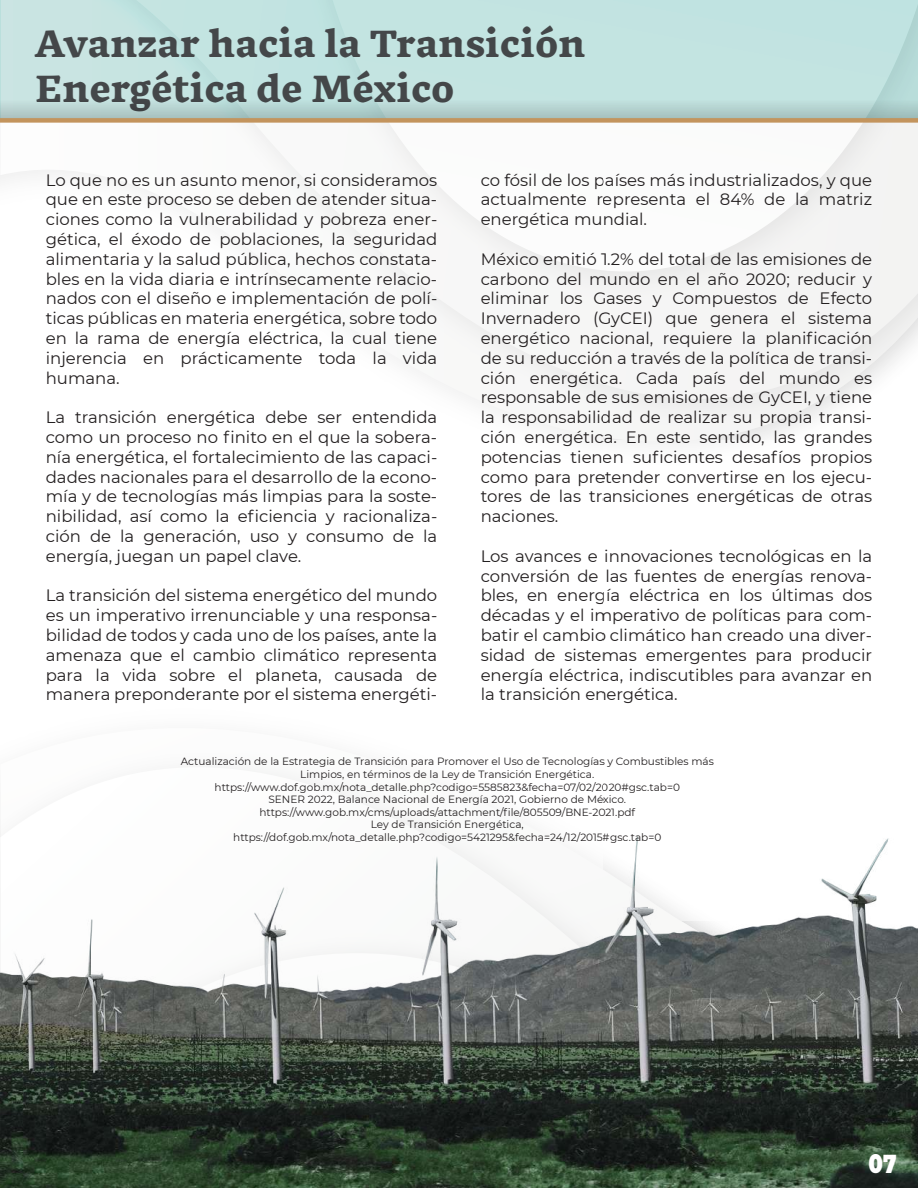
<style>
.page{position:relative;width:918px;height:1188px;background:#fff}
.page>*{position:absolute;margin:0;border:0;box-sizing:border-box;transform-origin:0 0}
.t1{font:900 37.5px/45px "GMX";color:#444749}
.t2{font:900 25.95px "Montserrat";color:#fff;scale:.81 1}
.t3{font:16.5px/19.8px "Montserrat";color:#231f20;text-align:justify}
.t4{font:10.5px/12.6px "Montserrat";color:#231f20;text-align:center}
</style>
<div class="page">
<svg style="left:135px;top:123px;width:783px;height:321px"></svg>
<div style="left:274px;top:123px;width:644px;height:189px;background:#f6f7f6"></div>
<svg style="left:332px;top:123px;width:586px;height:148px"></svg>
<div style="left:0;top:0;width:918px;height:120px;background:#c3e4e1"></div>
<svg style="left:0;top:99px;width:918px;height:19px"></svg>
<div style="left:0;top:118px;width:918px;height:5px;background:#c3945d"></div>
<img style="left:0;top:826px;width:918px;height:362px">
<h1 class="t1" style="left:34px;top:22px;width:553px">Avanzar hacia la Transición<br>Energética de México</h1>
<p class="t3" style="left:46px;top:169px;width:393px">Lo que no es un asunto menor, si consideramos que en este proceso se deben de atender situa&shy;ciones como la vulnerabilidad y pobreza ener&shy;gética, el éxodo de poblaciones, la seguridad alimentaria y la salud pública, hechos constata&shy;bles en la vida diaria e intrínsecamente relacio&shy;nados con el diseño e implementación de polí&shy;ticas públicas en materia energética, sobre todo en la rama de energía eléctrica, la cual tiene injerencia en prácticamente toda la vida humana.</p>
<p class="t3" style="left:46px;top:407px;width:393px">La transición energética debe ser entendida como un proceso no finito en el que la sobera&shy;nía energética, el fortalecimiento de las capaci&shy;dades nacionales para el desarrollo de la econo&shy;mía y de tecnologías más limpias para la soste&shy;nibilidad, así como la eficiencia y racionaliza&shy;ción de la generación, uso y consumo de la energía, juegan un papel clave.</p>
<p class="t3" style="left:46px;top:585px;width:393px">La transición del sistema energético del mundo es un imperativo irrenunciable y una responsa&shy;bilidad de todos y cada uno de los países, ante la amenaza que el cambio climático representa para la vida sobre el planeta, causada de manera preponderante por el sistema energéti-</p>
<p class="t3" style="left:481px;top:169px;width:393px">co fósil de los países más industrializados, y que actualmente representa el 84% de la matriz energética mundial.</p>
<p class="t3" style="left:481px;top:248px;width:393px">México emitió 1.2% del total de las emisiones de carbono del mundo en el año 2020; reducir y eliminar los Gases y Compuestos de Efecto Invernadero (GyCEI) que genera el sistema energético nacional, requiere la planificación de su reducción a través de la política de transi&shy;ción energética. Cada país del mundo es responsable de sus emisiones de GyCEI, y tiene la responsabilidad de realizar su propia transi&shy;ción energética. En este sentido, las grandes potencias tienen suficientes desafíos propios como para pretender convertirse en los ejecu&shy;tores de las transiciones energéticas de otras naciones.</p>
<p class="t3" style="left:481px;top:545px;width:393px">Los avances e innovaciones tecnológicas en la conversión de las fuentes de energías renova&shy;bles, en energía eléctrica en los últimas dos décadas y el imperativo de políticas para com&shy;batir el cambio climático han creado una diver&shy;sidad de sistemas emergentes para producir energía eléctrica, indiscutibles para avanzar en la transición energética.</p>
<p class="t4" style="left:181px;top:755px;width:535px">Actualización de la Estrategia de Transición para Promover el Uso de Tecnologías y Combustibles más Limpios, en términos de la Ley de Transición Energética. https://www.dof.gob.mx/nota_detalle.php?codigo=5585823&amp;fecha=07/02/2020#gsc.tab=0<br>SENER 2022, Balance Nacional de Energía 2021, Gobierno de México. https://www.gob.mx/cms/uploads/attachment/file/805509/BNE-2021.pdf<br>Ley de Transición Energética, https://dof.gob.mx/nota_detalle.php?codigo=5421295&amp;fecha=24/12/2015#gsc.tab=0</p>
<h2 class="t2" style="left:869px;top:1144px;width:36px">07</h2>
</div>
